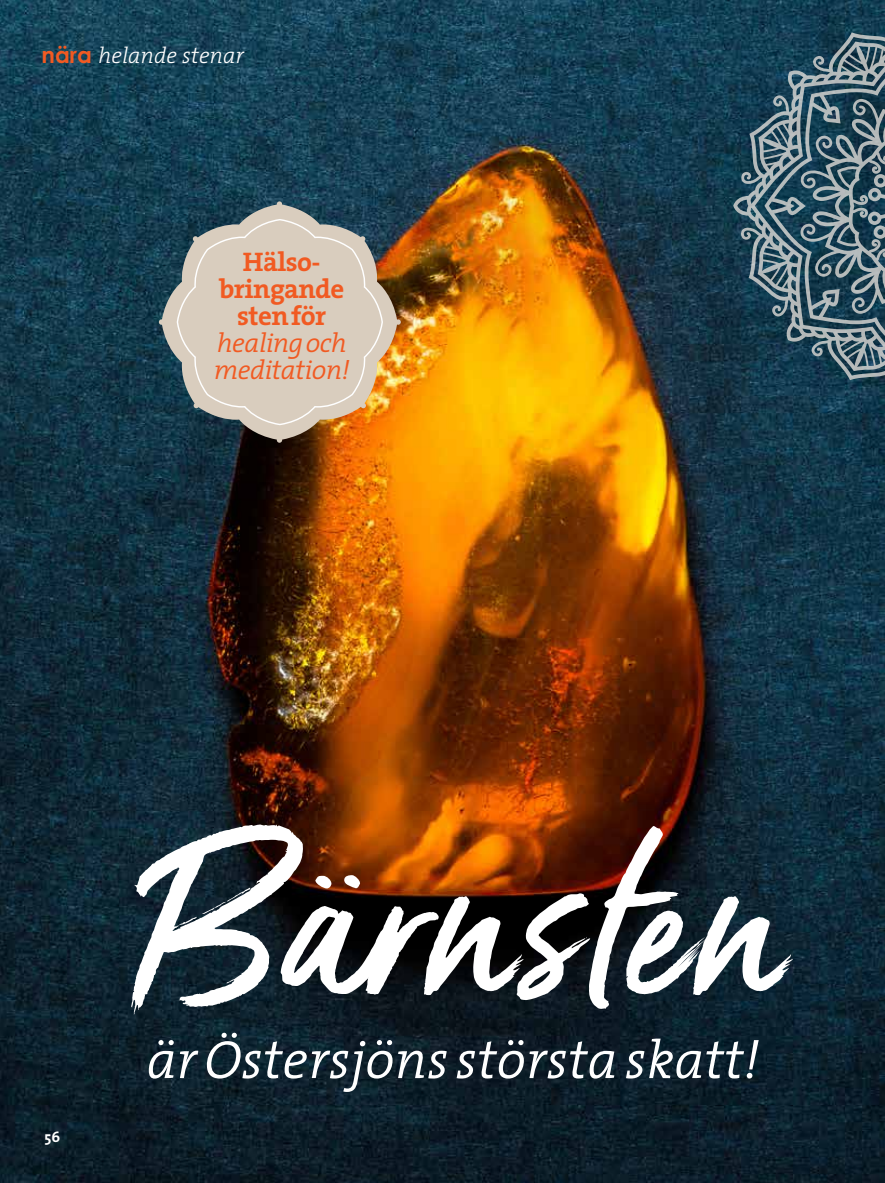
<style>
.page{position:relative;width:885px;height:1183px;background:#fff}
.page>*{position:absolute;margin:0;border:0;box-sizing:border-box;transform-origin:0 0}
.t1{font:222px "Gotcha";letter-spacing:.02em;color:#fff}
.t2{font:italic 300 54px "The Serif";color:#fff}
.t3{font:700 27px/27px "The Serif";letter-spacing:-.02em;color:#f15a22;text-align:center}
.t4{font:italic 300 27px/27px "The Serif";letter-spacing:-.02em;color:#f15a22}
.t5{font:italic 300 22.5px "The Serif";color:#fff}
.t6{font:700 15px "The Sans";color:#fff}
.s1{font-family:"Century Gothic";font-weight:700;font-style:normal;color:#f15a22}
</style>
<div class="page">
<img style="left:0;top:0;width:884px;height:1182px">
<svg style="left:733px;top:17px;width:151px;height:379px;background:#3f5e6c"></svg>
<img style="left:159px;top:201px;width:242px;height:241px">
<svg style="left:176px;top:218px;width:208px;height:208px;background:#c8bdae"></svg>
<p class="t5" style="left:42px;top:37px;width:204px"><span class="s1">nära</span> helande stenar</p>
<p class="t3" style="left:219px;top:247px;width:127px">Hälso&shy;bringande sten för</p>
<p class="t4" style="left:214px;top:328px;width:137px">healing och meditation!</p>
<p class="t6" style="left:45px;top:1123px;width:17px">56</p>
<h1 class="t1" style="left:129px;top:773px;width:650px">Bärnsten</h1>
<p class="t2" style="left:147px;top:1014px;width:614px">är Östersjöns största skatt!</p>
</div>
